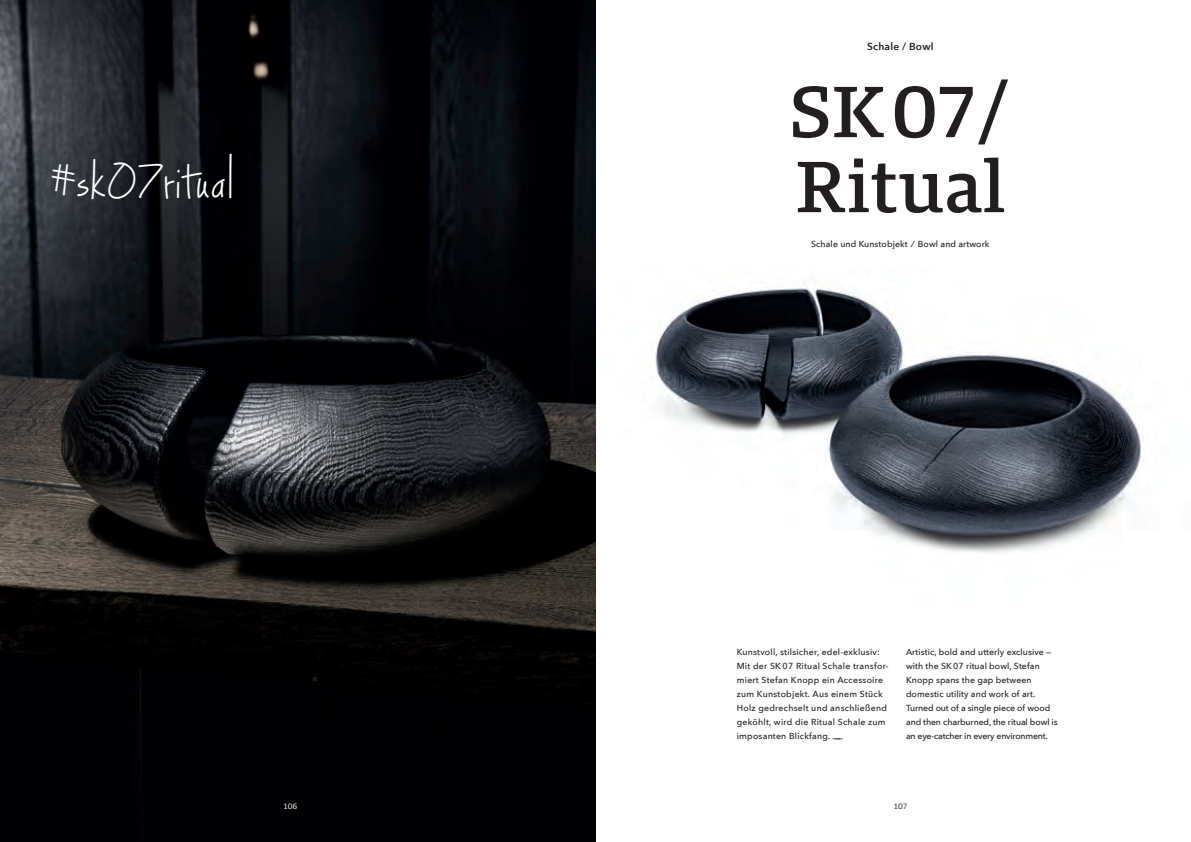
<style>
.page{position:relative;width:1191px;height:842px;background:#fff}
.page>*{position:absolute;margin:0;border:0;box-sizing:border-box;transform-origin:0 0}
.t1{font:500 75px/75px "Harrison Serif Pro";letter-spacing:.02em;color:#231f20}
.t2{font:33px "Turkeyface";letter-spacing:.03em;color:#fff}
.t3{font:600 10.2px "Avenir Next";letter-spacing:.02em;color:#231f20}
.t4{font:500 8.8px/14px "Avenir Next";letter-spacing:.01em;color:#231f20}
.t5{font:500 8.8px/14px "Avenir Next";letter-spacing:.03em;color:#231f20}
.t6{font:8px "Harrison Serif Pro";color:#fff}
.t7{font:8px "Harrison Serif Pro";color:#231f20}
</style>
<div class="page">
<img style="left:595px;top:268px;width:549px;height:337px">
<img style="left:0;top:0;width:595px;height:842px">
<h2 class="t2" style="left:51px;top:168px;width:184px">#sk07ritual</h2>
<p class="t3" style="left:867px;top:38px;width:68px">Schale / Bowl</p>
<h1 class="t1" style="left:789px;top:68px;width:223px">SK07/<br>Ritual</h1>
<p class="t4" style="left:811px;top:237px;width:180px">Schale und Kunstobjekt ⁄ Bowl and artwork</p>
<p class="t5" style="left:737px;top:645px;width:153px">Kunstvoll, stilsicher, edel-exklusiv:<br>Mit der SK 07 Ritual Schale transfor&shy;miert Stefan Knopp ein Accessoire zum Kunstobjekt. Aus einem Stück Holz gedrechselt und anschließend geköhlt, wird die Ritual Schale zum imposanten Blickfang. ———</p>
<p class="t4" style="left:906px;top:645px;width:153px">Artistic, bold and utterly exclusive — with the SK07 ritual bowl, Stefan Knopp spans the gap between domestic utility and work of art.<br>Turned out of a single piece of wood and then charburned, the ritual bowl is an eye-catcher in every environment.</p>
<p class="t6" style="left:284px;top:800px;width:15px">106</p>
<p class="t7" style="left:894px;top:800px;width:14px">107</p>
</div>
